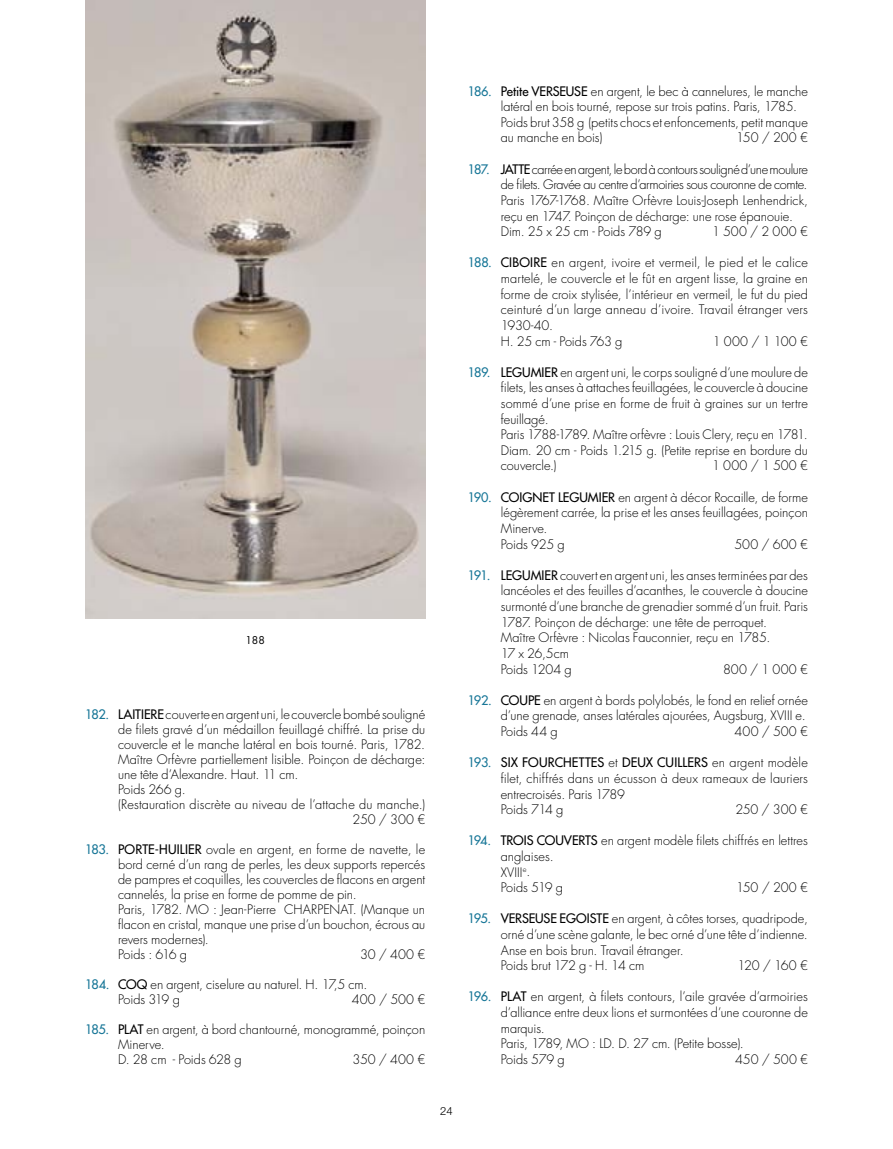
<style>
.page{position:relative;width:893px;height:1149px;background:#fff}
.page>*{position:absolute;margin:0;border:0;box-sizing:border-box;transform-origin:0 0}
.t1{font:300 12.75px/15.6px "Futura Std";letter-spacing:.005em;color:#000}
.t2{font:300 12.75px/15.6px "Futura Std";letter-spacing:-.025em;color:#000}
.t3{font:300 11.25px "Helvetica Neue LT Std";color:#000}
.t4{font:10.5px "Futura Std";color:#000}
.s1{font-weight:500;color:#177697}
.s2{font-weight:500}
</style>
<div class="page">
<img style="left:85px;top:0;width:340px;height:618px">
<p class="t4" style="left:245px;top:633px;width:21px">188</p>
<p class="t1" style="left:85px;top:706px;width:342px"><span class="s1">182.</span> <span class="s2">LAITIERE</span> couverte en argent uni, le couvercle bombé souligné</p>
<p class="t1" style="left:118px;top:721px;width:309px">de filets gravé d’un médaillon feuillagé chiffré. La prise du</p>
<p class="t1" style="left:118px;top:736px;width:309px">couvercle et le manche latéral en bois tourné. Paris, 1782.</p>
<p class="t1" style="left:118px;top:751px;width:309px">Maître Orfèvre partiellement lisible. Poinçon de décharge:</p>
<p class="t1" style="left:118px;top:766px;width:182px">une tête d’Alexandre. Haut. 11 cm.</p>
<p class="t1" style="left:118px;top:781px;width:69px">Poids 266 g.</p>
<p class="t1" style="left:118px;top:796px;width:309px">(Restauration discrète au niveau de l’attache du manche.)</p>
<p class="t1" style="left:353px;top:811px;width:74px">250 / 300 €</p>
<p class="t1" style="left:118px;top:841px;width:309px;line-height:15px;text-indent:-33px"><span class="s1">183.</span> <span class="s2">PORTE-HUILIER</span> ovale en argent, en forme de navette, le bord cerné d’un rang de perles, les deux supports repercés de pampres et coquilles, les couvercles de flacons en argent cannelés, la prise en forme de pomme de pin.<br>Paris, 1782. MO : Jean-Pierre CHARPENAT. (Manque un flacon en cristal, manque une prise d’un bouchon, écrous au revers modernes).<br>Poids : 616 g</p>
<p class="t1" style="left:360px;top:946px;width:67px">30 / 400 €</p>
<p class="t1" style="left:118px;top:976px;width:251px;line-height:15px;text-indent:-33px"><span class="s1">184.</span> <span class="s2">COQ</span> en argent, ciselure au naturel. H. 17,5 cm.<br>Poids 319 g</p>
<p class="t1" style="left:352px;top:991px;width:75px">400 / 500 €</p>
<p class="t1" style="left:118px;top:1021px;width:309px;line-height:15px;text-indent:-33px"><span class="s1">185.</span> <span class="s2">PLAT</span> en argent, à bord chantourné, monogrammé, poinçon<br>Minerve.<br>D. 28 cm - Poids 628 g</p>
<p class="t1" style="left:353px;top:1051px;width:74px">350 / 400 €</p>
<p class="t3" style="left:440px;top:1103px;width:14px">24</p>
<p class="t1" style="left:501px;top:83px;width:309px;text-indent:-33px"><span class="s1">186.</span> <span class="s2">Petite VERSEUSE</span> en argent, le bec à cannelures, le manche latéral en bois tourné, repose sur trois patins. Paris, 1785.<br>Poids brut 358 g (petits chocs et enfoncements, petit manque au manche en bois)</p>
<p class="t1" style="left:736px;top:130px;width:73px">150 / 200 €</p>
<p class="t2" style="left:501px;top:162px;width:309px;text-indent:-33px"><span class="s1">187.</span> <span class="s2">JATTE</span> carrée en argent, le bord à contours souligné d’une moulure de filets. Gravée au centre d’armoiries sous couronne de comte.<br>Paris 1767-1768. Maître Orfèvre Louis-Joseph Lenhendrick, reçu en 1747. Poinçon de décharge: une rose épanouie.<br>Dim. 25 x 25 cm - Poids 789 g</p>
<p class="t1" style="left:712px;top:224px;width:97px">1 500 / 2 000 €</p>
<p class="t1" style="left:501px;top:255px;width:309px;text-indent:-33px"><span class="s1">188.</span> <span class="s2">CIBOIRE</span> en argent, ivoire et vermeil, le pied et le calice martelé, le couvercle et le fût en argent lisse, la graine en forme de croix stylisée, l’intérieur en vermeil, le fut du pied ceinturé d’un large anneau d’ivoire. Travail étranger vers 1930-40.<br>H. 25 cm - Poids 763 g</p>
<p class="t1" style="left:713px;top:333px;width:97px">1 000 / 1 100 €</p>
<p class="t1" style="left:501px;top:364px;width:309px;text-indent:-33px"><span class="s1">189.</span> <span class="s2">LEGUMIER</span> en argent uni, le corps souligné d’une moulure de filets, les anses à attaches feuillagées, le couvercle à doucine sommé d’une prise en forme de fruit à graines sur un tertre feuillagé.<br>Paris 1788-1789. Maître orfèvre : Louis Clery, reçu en 1781.<br>Diam. 20 cm - Poids 1.215 g. (Petite reprise en bordure du couvercle.)</p>
<p class="t1" style="left:712px;top:458px;width:97px">1 000 / 1 500 €</p>
<p class="t1" style="left:501px;top:489px;width:309px;text-indent:-33px"><span class="s1">190.</span> <span class="s2">COIGNET LEGUMIER</span> en argent à décor Rocaille, de forme légèrement carrée, la prise et les anses feuillagées, poinçon Minerve.<br>Poids 925 g</p>
<p class="t1" style="left:734px;top:536px;width:75px">500 / 600 €</p>
<p class="t1" style="left:501px;top:567px;width:309px;text-indent:-33px"><span class="s1">191.</span> <span class="s2">LEGUMIER</span> couvert en argent uni, les anses terminées par des lancéoles et des feuilles d’acanthes, le couvercle à doucine surmonté d’une branche de grenadier sommé d’un fruit. Paris 1787. Poinçon de décharge: une tête de perroquet.<br>Maître Orfèvre : Nicolas Fauconnier, reçu en 1785.<br>17 x 26,5cm<br>Poids 1204 g</p>
<p class="t1" style="left:723px;top:661px;width:86px">800 / 1 000 €</p>
<p class="t1" style="left:501px;top:692px;width:309px;text-indent:-33px"><span class="s1">192.</span> <span class="s2">COUPE</span> en argent à bords polylobés, le fond en relief ornée d’une grenade, anses latérales ajourées, Augsburg, XVIII e.<br>Poids 44 g</p>
<p class="t1" style="left:735px;top:723px;width:75px">400 / 500 €</p>
<p class="t1" style="left:501px;top:755px;width:309px;text-indent:-33px"><span class="s1">193.</span> <span class="s2">SIX FOURCHETTES</span> et <span class="s2">DEUX CUILLERS</span> en argent modèle filet, chiffrés dans un écusson à deux rameaux de lauriers entrecroisés. Paris 1789<br>Poids 714 g</p>
<p class="t1" style="left:735px;top:801px;width:74px">250 / 300 €</p>
<p class="t1" style="left:501px;top:833px;width:309px;text-indent:-33px"><span class="s1">194.</span> <span class="s2">TROIS COUVERTS</span> en argent modèle filets chiffrés en lettres anglaises.<br>XVIII<sup>e</sup>.<br>Poids 519 g</p>
<p class="t1" style="left:736px;top:879px;width:73px">150 / 200 €</p>
<p class="t1" style="left:501px;top:910px;width:309px;text-indent:-33px"><span class="s1">195.</span> <span class="s2">VERSEUSE EGOISTE</span> en argent, à côtes torses, quadripode, orné d’une scène galante, le bec orné d’une tête d’indienne.<br>Anse en bois brun. Travail étranger.<br>Poids brut 172 g - H. 14 cm</p>
<p class="t1" style="left:737px;top:957px;width:72px">120 / 160 €</p>
<p class="t1" style="left:501px;top:989px;width:309px;text-indent:-33px"><span class="s1">196.</span> <span class="s2">PLAT</span> en argent, à filets contours, l’aile gravée d’armoiries d’alliance entre deux lions et surmontées d’une couronne de marquis.<br>Paris, 1789, MO : LD. D. 27 cm. (Petite bosse).<br>Poids 579 g</p>
<p class="t1" style="left:735px;top:1051px;width:74px">450 / 500 €</p>
</div>
